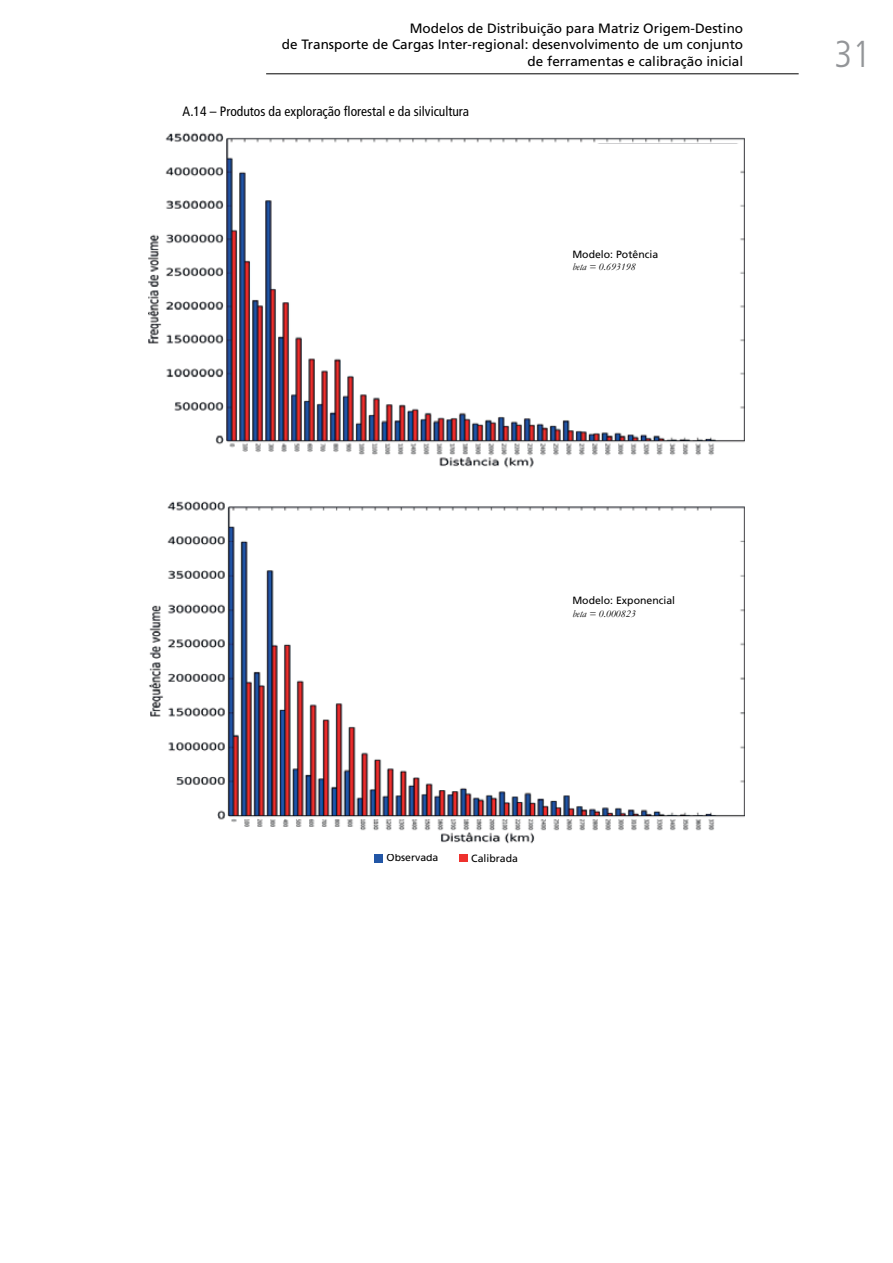
<style>
.page{position:relative;width:893px;height:1263px;background:#fff}
.page>*{position:absolute;margin:0;border:0;box-sizing:border-box;transform-origin:0 0}
.t1{font:condensed 37.5px "Frutiger 47 Light";color:#939598}
.t2{font:13.5px/16.2px "Frutiger LT Pro";color:#000;text-align:right}
.t3{font:condensed 13.5px "Frutiger LT Pro";color:#000}
.t4{font:10.5px "Frutiger";color:#000}
.t5{font:italic 10.5px "Garamond";color:#000}
</style>
<div class="page">
<hr style="left:266px;top:73px;width:532px;height:1px;background:#000">
<div style="left:374px;top:853px;width:8px;height:9px;background:#2256a6"></div>
<div style="left:459px;top:853px;width:8px;height:8px;background:#ee312d"></div>
<img style="left:148px;top:132px;width:596px;height:336px">
<img style="left:149px;top:501px;width:595px;height:343px">
<div style="left:594px;top:144px;width:145px;height:42px;background:#fff"></div>
<div style="left:595px;top:512px;width:143px;height:45px;background:#fff"></div>
<div style="left:562px;top:226px;width:151px;height:50px;background:#fff"></div>
<div style="left:562px;top:593px;width:171px;height:41px;background:#fff"></div>
<p class="t2" style="left:282px;top:20px;width:462px">Modelos de Distribuição para Matriz Origem-Destino<br>de Transporte de Cargas Inter-regional: desenvolvimento de um conjunto de ferramentas e calibração inicial</p>
<p class="t3" style="left:182px;top:103px;width:288px">A.14 – Produtos da exploração florestal e da silvicultura</p>
<p class="t4" style="left:572px;top:248px;width:87px">Modelo: Potência</p>
<p class="t5" style="left:572px;top:260px;width:65px">beta = 0.693198</p>
<h1 class="t1" style="left:834px;top:32px;width:37px">31</h1>
<p class="t4" style="left:572px;top:594px;width:104px">Modelo: Exponencial</p>
<p class="t5" style="left:572px;top:606px;width:65px">beta = 0.000823</p>
<p class="t4" style="left:386px;top:851px;width:53px">Observada</p>
<p class="t4" style="left:471px;top:852px;width:48px">Calibrada</p>
</div>
